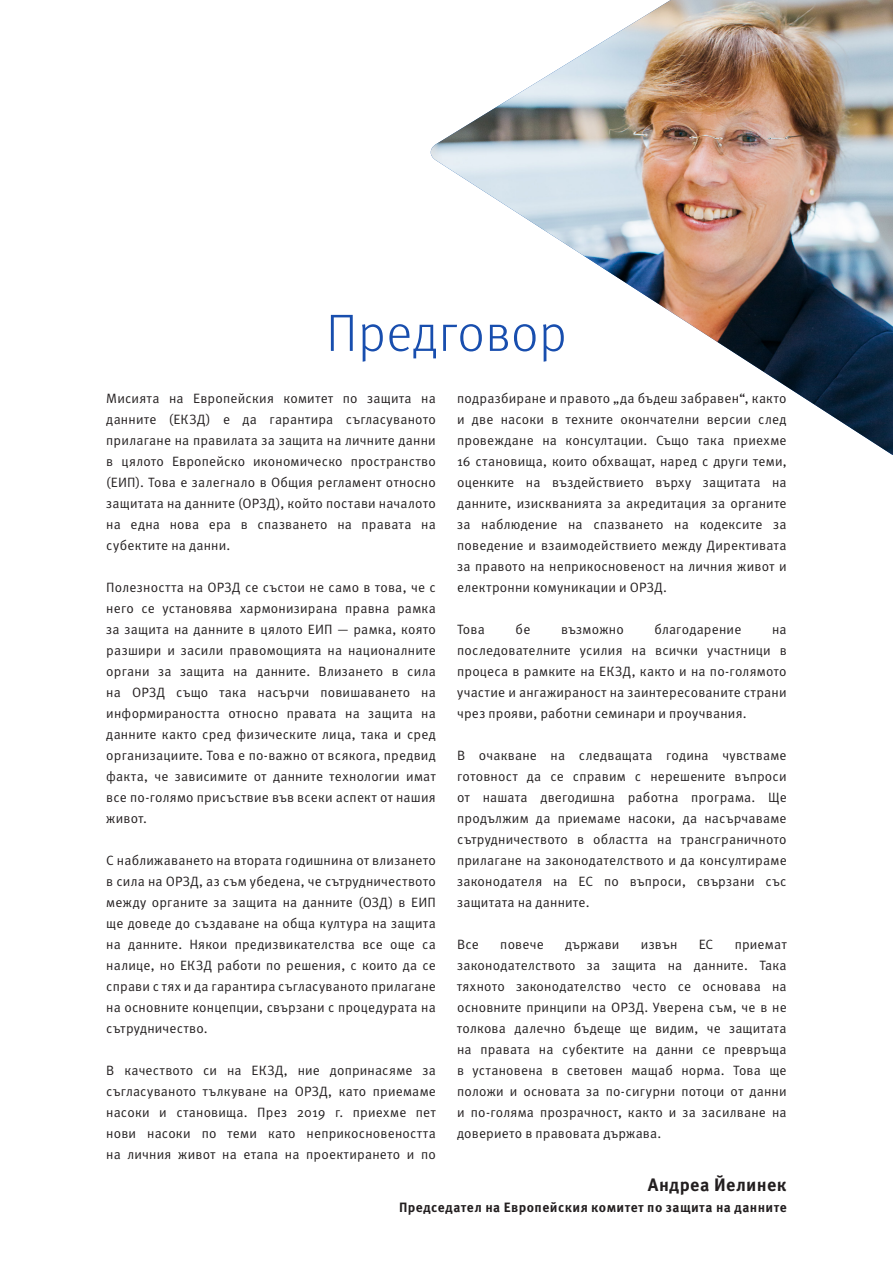
<style>
.page{position:relative;width:893px;height:1263px;background:#fff}
.page>*{position:absolute;margin:0;border:0;box-sizing:border-box;transform-origin:0 0}
.Chapter_title{font:300 52.5px "Meta Pro";letter-spacing:.01em;color:#184eae}
.t1{font:700 18px "Meta Pro";letter-spacing:.025em;color:#231f20}
.t2{font:15px "Meta Correspondence Pro";color:#231f20}
.Body{font:13.5px/21px "Meta Pro Norm";letter-spacing:.015em;color:#231f20;text-align:justify}
.t3{font:700 13.5px "Meta Pro";letter-spacing:.03em;color:#231f20}
</style>
<div class="page">
<img style="left:430px;top:0;width:463px;height:455px">
<p class="Chapter_title" style="left:326px;top:295px;width:242px">Предговор</p>
<p class="Body" style="left:106px;top:387px;width:331px">Мисията на Европейския комитет по защита на данните (ЕКЗД) е да гарантира съгласуваното прилагане на правилата за защита на личните данни в цялото Европейско икономическо пространство (ЕИП). Това е залегнало в Общия регламент относно защитата на данните (ОРЗД), който постави началото на една нова ера в спазването на правата на субектите на данни.</p>
<p class="Body" style="left:106px;top:576px;width:331px">Полезността на ОРЗД се състои не само в това, че с него се установява хармонизирана правна рамка за защита на данните в цялото ЕИП — рамка, която разшири и засили правомощията на националните органи за защита на данните. Влизането в сила на ОРЗД също така насърчи повишаването на информираността относно правата на защита на данните както сред физическите лица, така и сред организациите. Това е по-важно от всякога, предвид факта, че зависимите от данните технологии имат все по-голямо присъствие във всеки аспект от нашия живот.</p>
<p class="Body" style="left:106px;top:849px;width:331px">С наближаването на втората годишнина от влизането в сила на ОРЗД, аз съм убедена, че сътрудничеството между органите за защита на данните (ОЗД) в ЕИП ще доведе до създаване на обща култура на защита на данните. Някои предизвикателства все още са налице, но ЕКЗД работи по решения, с които да се справи с тях и да гарантира съгласуваното прилагане на основните концепции, свързани с процедурата на сътрудничество.</p>
<p class="Body" style="left:106px;top:1059px;width:331px">В качеството си на ЕКЗД, ние допринасяме за съгласуваното тълкуване на ОРЗД, като приемаме насоки и становища. През 2019 г. приехме пет нови насоки по теми като неприкосновеността на личния живот на етапа на проектирането и по</p>
<p class="Body" style="left:457px;top:387px;width:331px">подразбиране и правото „да бъдеш забравен“, както и две насоки в техните окончателни версии след провеждане на консултации. Също така приехме 16 становища, които обхващат, наред с други теми, оценките на въздействието върху защитата на данните, изискванията за акредитация за органите за наблюдение на спазването на кодексите за поведение и взаимодействието между Директивата за правото на неприкосновеност на личния живот и електронни комуникации и ОРЗД.</p>
<p class="Body" style="left:457px;top:618px;width:29px">Това</p>
<p class="Body" style="left:516px;top:618px;width:16px">бе</p>
<p class="Body" style="left:561px;top:618px;width:64px">възможно</p>
<p class="Body" style="left:654px;top:618px;width:89px">благодарение</p>
<p class="Body" style="left:457px;top:618px;width:331px;text-indent:315px">на последователните усилия на всички участници в процеса в рамките на ЕКЗД, както и на по-голямото участие и ангажираност на заинтересованите страни чрез прояви, работни семинари и проучвания.</p>
<p class="Body" style="left:457px;top:744px;width:331px">В очакване на следващата година чувстваме готовност да се справим с нерешените въпроси от нашата двегодишна работна програма. Ще продължим да приемаме насоки, да насърчаваме сътрудничеството в областта на трансграничното прилагане на законодателството и да консултираме законодателя на ЕС по въпроси, свързани със защитата на данните.</p>
<p class="Body" style="left:457px;top:933px;width:23px">Все</p>
<p class="Body" style="left:500px;top:933px;width:45px">повече</p>
<p class="Body" style="left:565px;top:933px;width:56px">държави</p>
<p class="Body" style="left:641px;top:933px;width:38px">извън</p>
<p class="Body" style="left:699px;top:933px;width:16px">ЕС</p>
<p class="Body" style="left:457px;top:933px;width:331px;text-indent:278px">приемат законодателството за защита на данните. Така тяхното законодателство често се основава на основните принципи на ОРЗД. Уверена съм, че в не толкова далечно бъдеще ще видим, че защитата на правата на субектите на данни се превръща в установена в световен мащаб норма. Това ще положи и основата за по-сигурни потоци от данни и по-голяма прозрачност, както и за засилване на доверието в правовата държава.</p>
<h3 class="t1" style="left:648px;top:1171px;width:140px">Андреа Йелинек</h3>
<h3 class="t3" style="left:399px;top:1197px;width:389px">Председател на Европейския комитет по защита на данните</h3>
<p class="t2" style="left:778px;top:1173px;width:10px">2</p>
</div>
